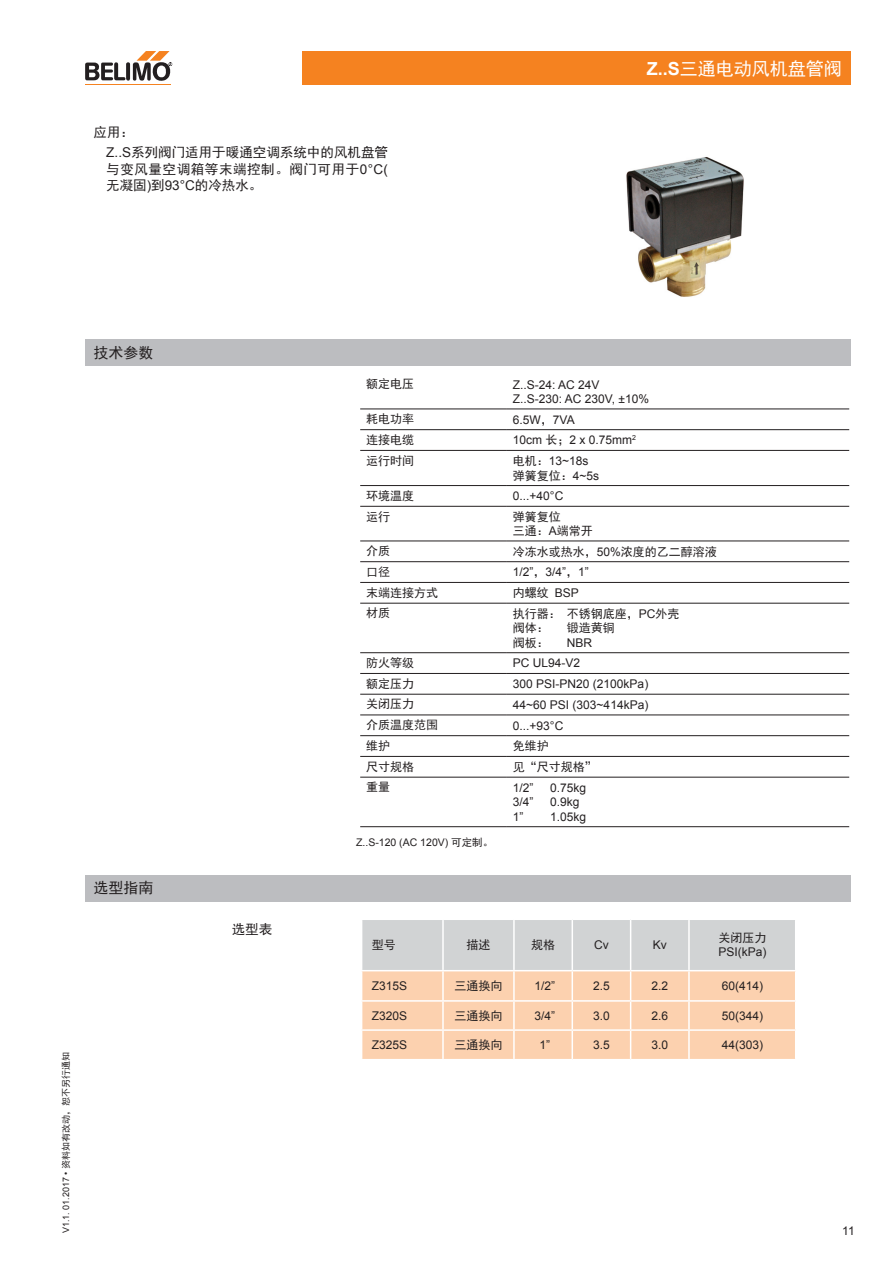
<style>
.page{position:relative;width:893px;height:1263px;background:#fff}
.page>*{position:absolute;margin:0;border:0;box-sizing:border-box;transform-origin:0 0}
.Paragraph_Style_2{font:18px "Sim Hei";color:#fff}
.t1{font:15px "Sim Hei";color:#231f20}
.t2{font:13.5px/16.2px "Sim Hei";color:#231f20;text-align:justify}
.t3{font:12px "Arial";color:#231f20}
.t4{font:12px "Sim Hei";color:#231f20}
.t5{font:10.5px "Arial";color:#231f20}
.t6{font:9px "Arial";color:#231f20}
.s1{font-family:"Arial"}
.s2{font-family:"Arial";font-weight:700}
.s3{font-family:"Sim Hei"}
</style>
<div class="page">
<div style="left:303px;top:51px;width:548px;height:34px;background:#f58220"></div>
<hr style="left:85px;top:84px;width:85px;height:1px;background:#f58220">
<svg style="left:85px;top:51px;width:87px;height:30px"></svg>
<img style="left:626px;top:157px;width:118px;height:140px">
<hr style="left:360px;top:409px;width:147px;height:1px;background:#231f20">
<hr style="left:507px;top:409px;width:342px;height:1px;background:#231f20">
<hr style="left:360px;top:429px;width:147px;height:1px;background:#231f20">
<hr style="left:507px;top:429px;width:342px;height:1px;background:#231f20">
<hr style="left:360px;top:450px;width:147px;height:1px;background:#231f20">
<hr style="left:507px;top:450px;width:342px;height:1px;background:#231f20">
<hr style="left:360px;top:485px;width:147px;height:1px;background:#231f20">
<hr style="left:507px;top:485px;width:342px;height:1px;background:#231f20">
<hr style="left:360px;top:506px;width:147px;height:1px;background:#231f20">
<hr style="left:507px;top:506px;width:342px;height:1px;background:#231f20">
<hr style="left:360px;top:541px;width:147px;height:1px;background:#231f20">
<hr style="left:507px;top:541px;width:342px;height:1px;background:#231f20">
<hr style="left:360px;top:561px;width:147px;height:1px;background:#231f20">
<hr style="left:507px;top:561px;width:342px;height:1px;background:#231f20">
<hr style="left:360px;top:582px;width:147px;height:1px;background:#231f20">
<hr style="left:507px;top:582px;width:342px;height:1px;background:#231f20">
<hr style="left:360px;top:603px;width:147px;height:1px;background:#231f20">
<hr style="left:507px;top:603px;width:342px;height:1px;background:#231f20">
<hr style="left:360px;top:652px;width:147px;height:1px;background:#231f20">
<hr style="left:507px;top:652px;width:342px;height:1px;background:#231f20">
<hr style="left:360px;top:673px;width:147px;height:1px;background:#231f20">
<hr style="left:507px;top:673px;width:342px;height:1px;background:#231f20">
<hr style="left:360px;top:694px;width:147px;height:1px;background:#231f20">
<hr style="left:507px;top:694px;width:342px;height:1px;background:#231f20">
<hr style="left:360px;top:714px;width:147px;height:1px;background:#231f20">
<hr style="left:507px;top:714px;width:342px;height:1px;background:#231f20">
<hr style="left:360px;top:735px;width:147px;height:1px;background:#231f20">
<hr style="left:507px;top:735px;width:342px;height:1px;background:#231f20">
<hr style="left:360px;top:756px;width:147px;height:1px;background:#231f20">
<hr style="left:507px;top:756px;width:342px;height:1px;background:#231f20">
<hr style="left:360px;top:777px;width:147px;height:1px;background:#231f20">
<hr style="left:507px;top:777px;width:342px;height:1px;background:#231f20">
<hr style="left:360px;top:826px;width:147px;height:1px;background:#231f20">
<hr style="left:507px;top:826px;width:342px;height:1px;background:#231f20">
<div style="left:85px;top:339px;width:765px;height:27px;background:#bcbdc0"></div>
<div style="left:85px;top:874px;width:765px;height:27px;background:#bcbdc0"></div>
<svg style="left:362px;top:920px;width:434px;height:139px;background:#ecd4c0"></svg>
<p class="t2" style="left:94px;top:124px;width:42px">应用：</p>
<p class="t2" style="left:106px;top:144px;width:283px"><span class="s1">Z..S</span>系列阀门适用于暖通空调系统中的风机盘管与变风量空调箱等末端控制。阀门可用于<span class="s1">0°C(</span>无凝固<span class="s1">)</span>到<span class="s1">93°C</span>的冷热水。</p>
<p class="Paragraph_Style_2" style="left:647px;top:59px;width:197px"><span class="s2">Z..S</span>三通电动风机盘管阀</p>
<p class="t1" style="left:94px;top:345px;width:61px">技术参数</p>
<p class="t1" style="left:94px;top:880px;width:61px">选型指南</p>
<p class="t6" style="left:60px;top:1233px;width:183px;rotate:-90deg">V1.1. 01.2017 • <span class="s3">资料如有改动，恕不另行通知</span></p>
<p class="t2" style="left:232px;top:921px;width:42px">选型表</p>
<p class="t4" style="left:366px;top:378px;width:50px">额定电压</p>
<p class="t3" style="left:513px;top:376px;width:88px">Z..S-24: AC 24V</p>
<p class="t3" style="left:513px;top:391px;width:138px">Z..S-230: AC 230V, ±10%</p>
<p class="t4" style="left:366px;top:413px;width:50px">耗电功率</p>
<p class="t3" style="left:513px;top:412px;width:63px">6.5W<span class="s3">，</span>7VA</p>
<p class="t4" style="left:366px;top:434px;width:50px">连接电缆</p>
<p class="t3" style="left:513px;top:432px;width:125px">10cm <span class="s3">长；</span>2 x 0.75mm<sup>2</sup></p>
<p class="t4" style="left:366px;top:454px;width:50px">运行时间</p>
<p class="t3" style="left:513px;top:453px;width:77px"><span class="s3">电机：</span>13~18s</p>
<p class="t4" style="left:513px;top:469px;width:88px">弹簧复位：<span class="s1">4~5s</span></p>
<p class="t4" style="left:366px;top:489px;width:50px">环境温度</p>
<p class="t3" style="left:513px;top:488px;width:52px">0...+40°C</p>
<p class="t4" style="left:366px;top:510px;width:26px">运行</p>
<p class="t4" style="left:513px;top:510px;width:49px">弹簧复位</p>
<p class="t4" style="left:513px;top:525px;width:82px">三通：<span class="s1">A</span>端常开</p>
<p class="t4" style="left:366px;top:545px;width:26px">介质</p>
<p class="t4" style="left:513px;top:545px;width:206px">冷冻水或热水，<span class="s1">50%</span>浓度的乙二醇溶液</p>
<p class="t4" style="left:366px;top:566px;width:26px">口径</p>
<p class="t3" style="left:513px;top:564px;width:78px">1/2”<span class="s3">，</span>3/4”<span class="s3">，</span>1”</p>
<p class="t4" style="left:366px;top:586px;width:74px">末端连接方式</p>
<p class="t4" style="left:513px;top:587px;width:68px">内螺纹 <span class="s1">BSP</span></p>
<p class="t4" style="left:366px;top:607px;width:26px">材质</p>
<p class="t4" style="left:513px;top:608px;width:168px">执行器： 不锈钢底座，<span class="s1">PC</span>外壳</p>
<p class="t4" style="left:513px;top:622px;width:37px">阀体：</p>
<p class="t4" style="left:567px;top:622px;width:49px">锻造黄铜</p>
<p class="t4" style="left:513px;top:636px;width:37px">阀板：</p>
<p class="t3" style="left:567px;top:635px;width:27px">NBR</p>
<p class="t4" style="left:366px;top:657px;width:50px">防火等级</p>
<p class="t3" style="left:513px;top:655px;width:69px">PC UL94-V2</p>
<p class="t4" style="left:366px;top:677px;width:50px">额定压力</p>
<p class="t3" style="left:513px;top:676px;width:137px">300 PSI-PN20 (2100kPa)</p>
<p class="t4" style="left:366px;top:698px;width:50px">关闭压力</p>
<p class="t3" style="left:513px;top:697px;width:137px">44~60 PSI (303~414kPa)</p>
<p class="t4" style="left:366px;top:719px;width:74px">介质温度范围</p>
<p class="t3" style="left:513px;top:718px;width:52px">0...+93°C</p>
<p class="t4" style="left:366px;top:740px;width:26px">维护</p>
<p class="t4" style="left:513px;top:740px;width:37px">免维护</p>
<p class="t4" style="left:366px;top:760px;width:50px">尺寸规格</p>
<p class="t4" style="left:513px;top:761px;width:85px">见“尺寸规格”</p>
<p class="t4" style="left:366px;top:781px;width:26px">重量</p>
<p class="t3" style="left:513px;top:780px;width:22px">1/2”</p>
<p class="t3" style="left:550px;top:780px;width:38px">0.75kg</p>
<p class="t3" style="left:513px;top:794px;width:22px">3/4”</p>
<p class="t3" style="left:550px;top:794px;width:31px">0.9kg</p>
<p class="t3" style="left:513px;top:809px;width:12px">1”</p>
<p class="t3" style="left:550px;top:809px;width:38px">1.05kg</p>
<p class="t5" style="left:356px;top:836px;width:139px">Z..S-120 (AC 120V) <span class="s3">可定制。</span></p>
<p class="t4" style="left:372px;top:939px;width:25px">型号</p>
<p class="t4" style="left:466px;top:939px;width:25px">描述</p>
<p class="t4" style="left:531px;top:939px;width:25px">规格</p>
<p class="t3" style="left:594px;top:937px;width:16px">Cv</p>
<p class="t3" style="left:653px;top:937px;width:16px">Kv</p>
<p class="t4" style="left:718px;top:931px;width:49px">关闭压力</p>
<p class="t3" style="left:718px;top:944px;width:50px">PSI(kPa)</p>
<p class="t3" style="left:372px;top:978px;width:37px">Z315S</p>
<p class="t4" style="left:454px;top:979px;width:49px">三通换向</p>
<p class="t3" style="left:534px;top:978px;width:22px">1/2”</p>
<p class="t3" style="left:593px;top:978px;width:18px">2.5</p>
<p class="t3" style="left:651px;top:978px;width:18px">2.2</p>
<p class="t3" style="left:722px;top:978px;width:43px">60(414)</p>
<p class="t3" style="left:372px;top:1008px;width:37px">Z320S</p>
<p class="t4" style="left:454px;top:1009px;width:49px">三通换向</p>
<p class="t3" style="left:534px;top:1008px;width:22px">3/4”</p>
<p class="t3" style="left:593px;top:1008px;width:18px">3.0</p>
<p class="t3" style="left:651px;top:1008px;width:18px">2.6</p>
<p class="t3" style="left:722px;top:1008px;width:43px">50(344)</p>
<p class="t3" style="left:372px;top:1037px;width:37px">Z325S</p>
<p class="t4" style="left:454px;top:1039px;width:49px">三通换向</p>
<p class="t3" style="left:539px;top:1037px;width:12px">1”</p>
<p class="t3" style="left:593px;top:1037px;width:18px">3.5</p>
<p class="t3" style="left:651px;top:1037px;width:18px">3.0</p>
<p class="t3" style="left:722px;top:1037px;width:43px">44(303)</p>
<p class="t3" style="left:842px;top:1223px;width:14px">11</p>
</div>
